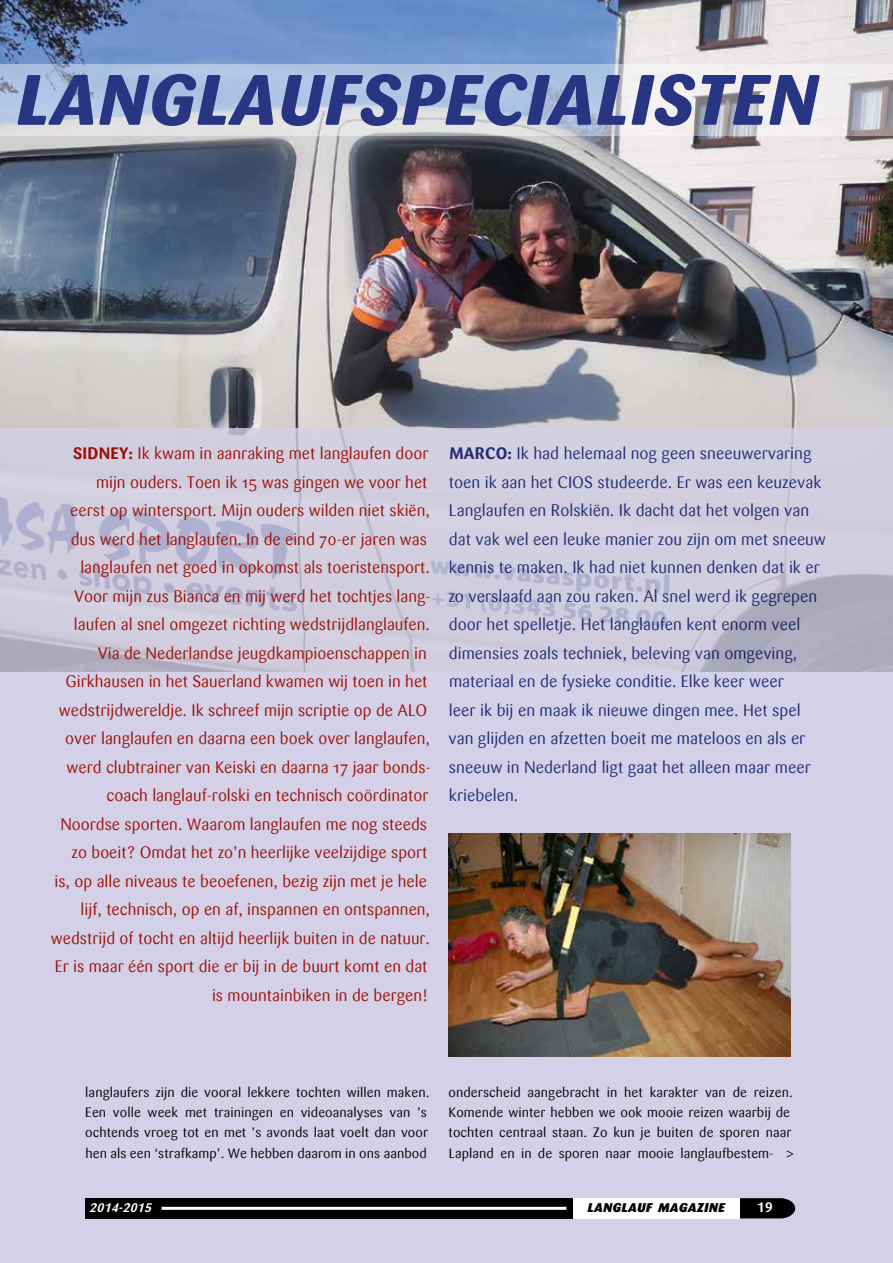
<style>
.page{position:relative;width:893px;height:1263px;background:#d3d0e7}
.page>*{position:absolute;margin:0;border:0;box-sizing:border-box;transform-origin:0 0}
.t1{font:italic 800 70.5px "Sari";letter-spacing:.02em;color:#283583}
.t2{font:16.5px/28.5px "Sari";color:#9c1006;text-align:right}
.t3{font:16.5px/28.5px "Sari";color:#283583}
.t4{font:13.5px/20.2px "Sari";letter-spacing:.005em;color:#000}
.t5{font:13.5px "Sari Bold Caps";color:#fff}
.t6{font:italic 900 12.6px "Sari";letter-spacing:.035em;color:#000}
.t7{font:italic 12.3px "Sari Bold Caps";color:#fff}
.s1{font-family:"Sari Bold Caps"}
</style>
<div class="page">
<div style="left:85px;top:1198px;width:488px;height:20px;background:#000"></div>
<svg style="left:739px;top:1198px;width:56px;height:20px"></svg>
<div style="left:573px;top:1198px;width:166px;height:20px;background:#fff"></div>
<hr style="left:162px;top:1207px;width:404px;height:3px;background:#fff">
<img style="left:1px;top:0;width:892px;height:429px">
<img style="left:0;top:0;width:1px;height:672px">
<svg style="left:0;top:64px;width:893px;height:71px;background:#c6d0e0"></svg>
<svg style="left:0;top:429px;width:893px;height:243px"></svg>
<img style="left:449px;top:834px;width:341px;height:222px">
<h1 class="t1" style="left:16px;top:57px;width:802px">LANGLAUFSPECIALISTEN</h1>
<p class="t2" style="left:51px;top:439px;width:381px"><span class="s1">SIDNEY:</span> Ik kwam in aanraking met langlaufen door mijn ouders. Toen ik 15 was gingen we voor het<br>eerst op wintersport. Mijn ouders wilden niet skiën, dus werd het langlaufen. In de eind 70-er jaren was langlaufen net goed in opkomst als toeristensport.<br>Voor mijn zus Bianca en mij werd het tochtjes lang&shy;laufen al snel omgezet richting wedstrijdlanglaufen.<br>Via de Nederlandse jeugdkampioenschappen in Girkhausen in het Sauerland kwamen wij toen in het wedstrijdwereldje. Ik schreef mijn scriptie op de ALO over langlaufen en daarna een boek over langlaufen, werd clubtrainer van Keiski en daarna 17 jaar bonds&shy;coach langlauf-rolski en technisch coördinator Noordse sporten. Waarom langlaufen me nog steeds zo boeit? Omdat het zo’n heerlijke veelzijdige sport<br>is, op alle niveaus te beoefenen, bezig zijn met je hele lijf, technisch, op en af, inspannen en ontspannen, wedstrijd of tocht en altijd heerlijk buiten in de natuur.<br>Er is maar één sport die er bij in de buurt komt en dat is mountainbiken in de bergen!</p>
<p class="t3" style="left:448px;top:439px;width:379px"><span class="s1">MARCO:</span> Ik had helemaal nog geen sneeuwervaring toen ik aan het CIOS studeerde. Er was een keuzevak Langlaufen en Rolskiën. Ik dacht dat het volgen van dat vak wel een leuke manier zou zijn om met sneeuw kennis te maken. Ik had niet kunnen denken dat ik er zo verslaafd aan zou raken. Al snel werd ik gegrepen door het spelletje. Het langlaufen kent enorm veel dimensies zoals techniek, beleving van omgeving, materiaal en de fysieke conditie. Elke keer weer<br>leer ik bij en maak ik nieuwe dingen mee. Het spel van glijden en afzetten boeit me mateloos en als er sneeuw in Nederland ligt gaat het alleen maar meer kriebelen.</p>
<p class="t4" style="left:85px;top:1082px;width:346px">langlaufers zijn die vooral lekkere tochten willen maken.<br>Een volle week met trainingen en videoanalyses van ’s ochtends vroeg tot en met ’s avonds laat voelt dan voor hen als een ‘strafkamp’. We hebben daarom in ons aanbod</p>
<p class="t4" style="left:448px;top:1082px;width:347px">onderscheid aangebracht in het karakter van de reizen.<br>Komende winter hebben we ook mooie reizen waarbij de tochten centraal staan. Zo kun je buiten de sporen naar Lapland en in de sporen naar mooie langlaufbestem- &gt;</p>
<p class="t7" style="left:89px;top:1200px;width:67px">2014-2015</p>
<p class="t6" style="left:587px;top:1200px;width:139px">LANGLAUF MAGAZINE</p>
<p class="t5" style="left:757px;top:1199px;width:17px">19</p>
</div>
